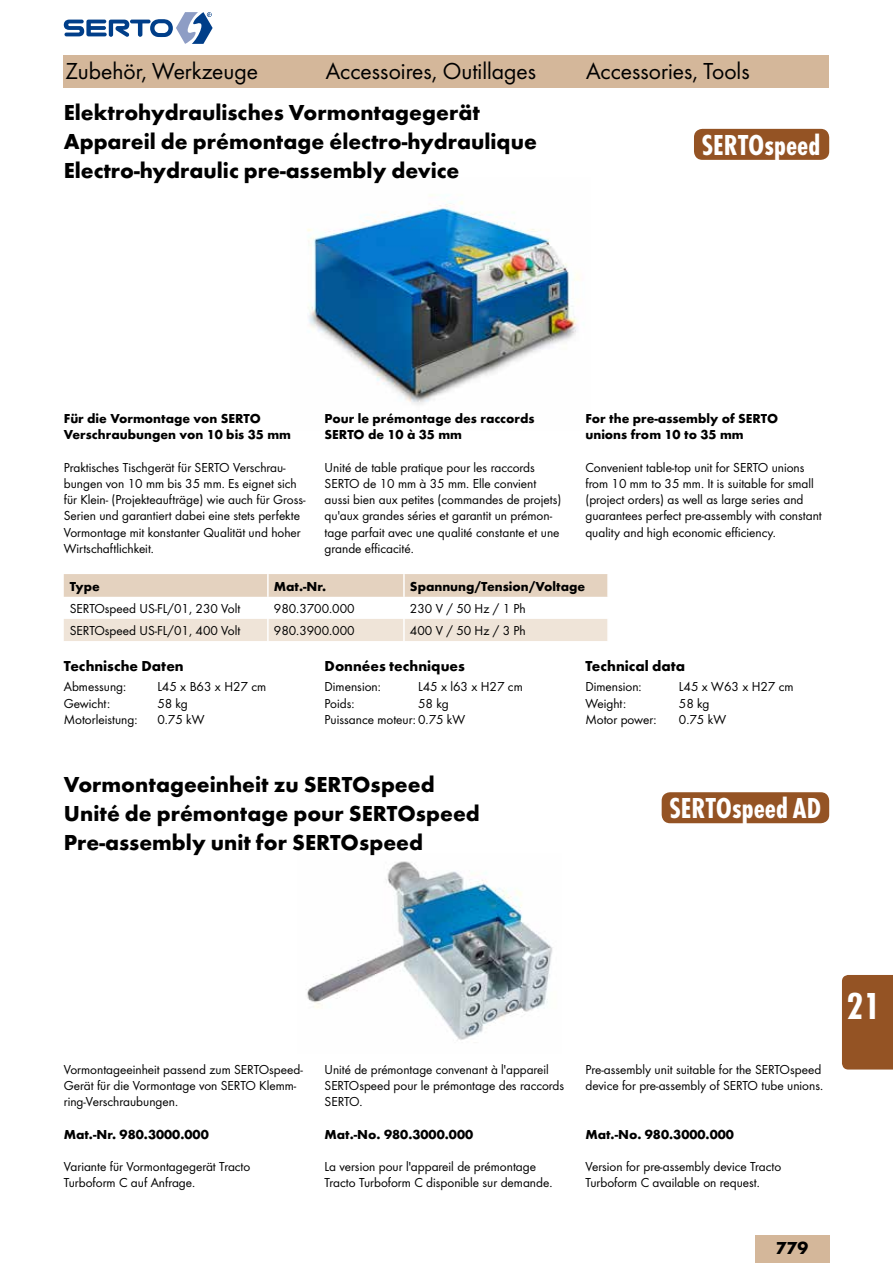
<style>
.page{position:relative;width:893px;height:1263px;background:#fff}
.page>*{position:absolute;margin:0;border:0;box-sizing:border-box;transform-origin:0 0}
.t1{font:700 39px "Futura Con";color:#fff}
.t2{font:700 30px "Futura Con";color:#fff}
.t3{font:24px "Futura Boo";color:#000}
.t4{font:700 22.5px/28.8px "Futura";color:#000}
.t5{font:700 18px "Futura";color:#000}
.t6{font:700 15px "Futura";color:#000}
.t7{font:13.5px/16.2px "Futura Boo";color:#000}
.t8{font:700 13.5px/16.2px "Futura";color:#000}
</style>
<div class="page">
<svg style="left:64px;top:12px;width:149px;height:32px"></svg>
<div style="left:64px;top:55px;width:765px;height:33px;background:#d4b79a"></div>
<div style="left:694px;top:129px;width:135px;height:31px;background:#945324;border-radius:9px"></div>
<div style="left:662px;top:792px;width:167px;height:31px;background:#945324;border-radius:9px"></div>
<img style="left:306px;top:861px;width:247px;height:179px">
<img style="left:307px;top:195px;width:273px;height:210px">
<div style="left:64px;top:574px;width:543px;height:23px;background:#e4d2bf"></div>
<div style="left:64px;top:619px;width:543px;height:22px;background:#efe4d8"></div>
<hr style="left:267px;top:574px;width:2px;height:23px;background:#fff">
<hr style="left:403px;top:574px;width:2px;height:23px;background:#fff">
<hr style="left:267px;top:619px;width:2px;height:22px;background:#fff">
<hr style="left:403px;top:619px;width:2px;height:22px;background:#fff">
<div style="left:755px;top:1235px;width:74px;height:28px;background:#d4b79a"></div>
<div style="left:842px;top:975px;width:51px;height:94px;background:#945324"></div>
<h3 class="t3" style="left:65px;top:57px;width:194px">Zubehör, Werkzeuge</h3>
<h3 class="t3" style="left:326px;top:57px;width:212px">Accessoires, Outillages</h3>
<h3 class="t3" style="left:586px;top:57px;width:165px">Accessories, Tools</h3>
<h3 class="t4" style="left:64px;top:98px;width:475px">Elektrohydraulisches Vormontagegerät<br>Appareil de prémontage électro-hydraulique<br>Electro-hydraulic pre-assembly device</h3>
<h2 class="t2" style="left:701px;top:127px;width:120px">SERTOspeed</h2>
<p class="t8" style="left:64px;top:410px;width:229px">Für die Vormontage von SERTO<br>Verschraubungen von 10 bis 35 mm</p>
<p class="t7" style="left:64px;top:459px;width:243px">Praktisches Tischgerät für SERTO Verschrau&shy;bungen von 10 mm bis 35 mm. Es eignet sich für Klein- (Projekteaufträge) wie auch für Gross-Serien und garantiert dabei eine stets perfekte Vormontage mit konstanter Qualität und hoher Wirtschaftlichkeit.</p>
<p class="t8" style="left:325px;top:410px;width:211px">Pour le prémontage des raccords<br>SERTO de 10 à 35 mm</p>
<p class="t7" style="left:325px;top:459px;width:238px">Unité de table pratique pour les raccords SERTO de 10 mm à 35 mm. Elle convient aussi bien aux petites (commandes de projets) qu'aux grandes séries et garantit un prémon&shy;tage parfait avec une qualité constante et une grande efficacité.</p>
<p class="t8" style="left:585px;top:410px;width:194px">For the pre-assembly of SERTO unions from 10 to 35 mm</p>
<p class="t7" style="left:585px;top:459px;width:238px">Convenient table-top unit for SERTO unions from 10 mm to 35 mm. It is suitable for small (project orders) as well as large series and guarantees perfect pre-assembly with constant quality and high economic efficiency.</p>
<p class="t8" style="left:70px;top:578px;width:32px">Type</p>
<p class="t8" style="left:274px;top:578px;width:54px">Mat.-Nr.</p>
<p class="t8" style="left:410px;top:578px;width:177px">Spannung/Tension/Voltage</p>
<p class="t7" style="left:70px;top:600px;width:172px">SERTOspeed US-FL/01, 230 Volt</p>
<p class="t7" style="left:274px;top:600px;width:82px">980.3700.000</p>
<p class="t7" style="left:410px;top:600px;width:117px">230 V / 50 Hz / 1 Ph</p>
<p class="t7" style="left:70px;top:622px;width:172px">SERTOspeed US-FL/01, 400 Volt</p>
<p class="t7" style="left:274px;top:622px;width:82px">980.3900.000</p>
<p class="t7" style="left:410px;top:622px;width:117px">400 V / 50 Hz / 3 Ph</p>
<p class="t6" style="left:64px;top:657px;width:121px">Technische Daten</p>
<p class="t7" style="left:64px;top:679px;width:64px">Abmessung:</p>
<p class="t7" style="left:157px;top:679px;width:110px">L45 x B63 x H27 cm</p>
<p class="t7" style="left:64px;top:695px;width:48px">Gewicht:</p>
<p class="t7" style="left:157px;top:695px;width:32px">58 kg</p>
<p class="t7" style="left:64px;top:711px;width:75px">Motorleistung:</p>
<p class="t7" style="left:157px;top:711px;width:49px">0.75 kW</p>
<p class="t6" style="left:325px;top:657px;width:142px">Données techniques</p>
<p class="t7" style="left:325px;top:679px;width:58px">Dimension:</p>
<p class="t7" style="left:418px;top:679px;width:106px">L45 x l63 x H27 cm</p>
<p class="t7" style="left:325px;top:695px;width:31px">Poids:</p>
<p class="t6" style="left:585px;top:657px;width:101px">Technical data</p>
<p class="t7" style="left:585px;top:679px;width:58px">Dimension:</p>
<p class="t7" style="left:679px;top:679px;width:116px">L45 x W63 x H27 cm</p>
<p class="t7" style="left:585px;top:695px;width:42px">Weight:</p>
<p class="t7" style="left:679px;top:695px;width:32px">58 kg</p>
<p class="t7" style="left:585px;top:711px;width:72px">Motor power:</p>
<p class="t7" style="left:679px;top:711px;width:49px">0.75 kW</p>
<p class="t7" style="left:325px;top:695px;width:142px;text-indent:94px">58 kg<br>Puissance moteur: 0.75 kW</p>
<h3 class="t4" style="left:64px;top:769px;width:418px">Vormontageeinheit zu SERTOspeed<br>Unité de prémontage pour SERTOspeed<br>Pre-assembly unit for SERTOspeed</h3>
<h2 class="t2" style="left:669px;top:791px;width:154px">SERTOspeed AD</h2>
<p class="t7" style="left:64px;top:1061px;width:241px">Vormontageeinheit passend zum SERTOspeed-<br>Gerät für die Vormontage von SERTO Klemm&shy;ring-Verschraubungen.</p>
<p class="t8" style="left:64px;top:1126px;width:147px">Mat.-Nr. 980.3000.000</p>
<p class="t7" style="left:64px;top:1158px;width:188px">Variante für Vormontagegerät Tracto<br>Turboform C auf Anfrage.</p>
<p class="t7" style="left:325px;top:1061px;width:241px">Unité de prémontage convenant à l'appareil<br>SERTOspeed pour le prémontage des raccords<br>SERTO.</p>
<p class="t8" style="left:325px;top:1126px;width:150px">Mat.-No. 980.3000.000</p>
<p class="t7" style="left:325px;top:1158px;width:229px">La version pour l'appareil de prémontage<br>Tracto Turboform C disponible sur demande.</p>
<p class="t7" style="left:585px;top:1061px;width:239px">Pre-assembly unit suitable for the SERTOspeed device for pre-assembly of SERTO tube unions.</p>
<p class="t8" style="left:585px;top:1126px;width:150px">Mat.-No. 980.3000.000</p>
<p class="t7" style="left:585px;top:1158px;width:197px">Version for pre-assembly device Tracto<br>Turboform C available on request.</p>
<h3 class="t5" style="left:776px;top:1237px;width:34px">779</h3>
<h1 class="t1" style="left:847px;top:983px;width:35px">21</h1>
</div>
